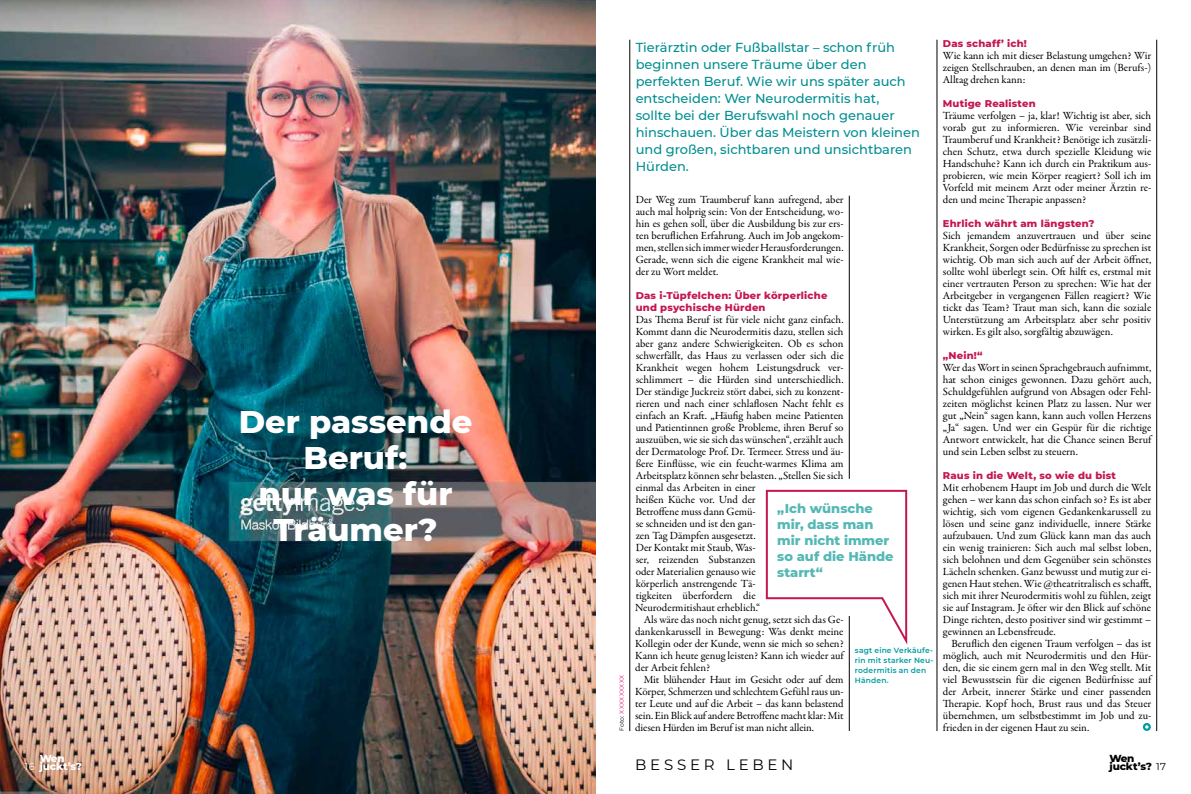
<style>
.page{position:relative;width:1191px;height:794px;background:#fff}
.page>*{position:absolute;margin:0;border:0;box-sizing:border-box;transform-origin:0 0}
.t1{font:800 32px/36px "Montserrat";color:#fff;text-align:center}
.t2{font:15px "Montserrat";letter-spacing:.25em;color:#000}
.t3{font:500 13px/17px "Montserrat";color:#008e91}
.t4{font:800 13px/16px "Montserrat";color:#54b8b4}
.t5{font:11px/12px "Garamond Premr Pro";letter-spacing:-.005em;color:#000;text-align:justify}
.t6{font:800 10.4px "Montserrat";letter-spacing:-.015em;color:#000}
.t7{font:800 10.4px/7.6px "Montserrat";letter-spacing:-.015em;color:#fff}
.t8{font:800 10px/12px "Montserrat";letter-spacing:.02em;color:#c41652}
.t9{font:10px "Montserrat";color:#fff}
.t10{font:600 7.5px/10px "Montserrat";letter-spacing:.02em;color:#009ca0}
.t11{font:6px "Montserrat";letter-spacing:.07em;color:#dc176f}
.s1{color:#000}
.s2{font-weight:400;font-size:10px}
</style>
<div class="page">
<img style="left:0;top:0;width:595px;height:794px">
<hr style="left:1156px;top:40px;width:1px;height:691px;background:#000">
<hr style="left:629px;top:40px;width:1px;height:691px;background:#000">
<hr style="left:936px;top:40px;width:1px;height:691px;background:#000">
<hr style="left:849px;top:196px;width:1px;height:283px;background:#000">
<hr style="left:849px;top:616px;width:1px;height:115px;background:#000">
<svg style="left:765px;top:489px;width:143px;height:154px"></svg>
<div style="left:1142px;top:723px;width:8px;height:8px;border:2px solid #009ca0;border-radius:50%"></div>
<h1 class="t1" style="left:239px;top:402px;width:235px">Der passende<br>Beruf:<br>nur was für<br>Träumer?</h1>
<p class="t11" style="left:617px;top:731px;width:57px;rotate:-90deg"><span class="s1">Foto:</span> XXXXXXXXX</p>
<p class="t3" style="left:635px;top:39px;width:286px">Tierärztin oder Fußballstar – schon früh beginnen unsere Träume über den perfekten Beruf. Wie wir uns später auch entscheiden: Wer Neurodermitis hat,<br>sollte bei der Berufswahl noch genauer hinschauen. Über das Meistern von kleinen und großen, sichtbaren und unsichtbaren Hürden.</p>
<p class="t8" style="left:943px;top:37px;width:86px">Das schaff’ ich!</p>
<p class="t5" style="left:943px;top:49px;width:210px">Wie kann ich mit dieser Belastung umgehen? Wir zeigen Stellschrauben, an denen man im (Berufs-)<br>Alltag drehen kann:</p>
<p class="t8" style="left:943px;top:97px;width:94px">Mutige Realisten</p>
<p class="t5" style="left:943px;top:109px;width:210px">Träume verfolgen – ja, klar! Wichtig ist aber, sich vorab gut zu informieren. Wie vereinbar sind Traumberuf und Krankheit? Benötige ich zusätzli&shy;chen Schutz, etwa durch spezielle Kleidung wie Handschuhe? Kann ich durch ein Praktikum aus&shy;probieren, wie mein Körper reagiert? Soll ich im Vorfeld mit meinem Arzt oder meiner Ärztin re&shy;den und meine Therapie anpassen?</p>
<p class="t8" style="left:943px;top:217px;width:153px">Ehrlich währt am längsten?</p>
<p class="t5" style="left:943px;top:229px;width:210px">Sich jemandem anzuvertrauen und über seine Krankheit, Sorgen oder Bedürfnisse zu sprechen ist wichtig. Ob man sich auch auf der Arbeit öffnet, sollte wohl überlegt sein. Oft hilft es, erstmal mit einer vertrauten Person zu sprechen: Wie hat der Arbeitgeber in vergangenen Fällen reagiert? Wie tickt das Team? Traut man sich, kann die soziale Unterstützung am Arbeitsplatz aber sehr positiv wirken. Es gilt also, sorgfältig abzuwägen.</p>
<p class="t8" style="left:943px;top:349px;width:41px">„Nein!“</p>
<p class="t5" style="left:943px;top:361px;width:210px">Wer das Wort in seinen Sprachgebrauch aufnimmt, hat schon einiges gewonnen. Dazu gehört auch, Schuldgefühlen aufgrund von Absagen oder Fehl&shy;zeiten möglichst keinen Platz zu lassen. Nur wer gut „Nein“ sagen kann, kann auch vollen Herzens „Ja“ sagen. Und wer ein Gespür für die richtige Antwort entwickelt, hat die Chance seinen Beruf und sein Leben selbst zu steuern.</p>
<p class="t8" style="left:943px;top:469px;width:175px">Raus in die Welt, so wie du bist</p>
<p class="t5" style="left:943px;top:481px;width:210px">Mit erhobenem Haupt im Job und durch die Welt gehen – wer kann das schon einfach so? Es ist aber wichtig, sich vom eigenen Gedankenkarussell zu lösen und seine ganz individuelle, innere Stärke aufzubauen. Und zum Glück kann man das auch ein wenig trainieren: Sich auch mal selbst loben, sich belohnen und dem Gegenüber sein schönstes Lächeln schenken. Ganz bewusst und mutig zur ei&shy;genen Haut stehen. Wie @theatritralisch es schafft, sich mit ihrer Neurodermitis wohl zu fühlen, zeigt sie auf Instagram. Je öfter wir den Blick auf schöne Dinge richten, desto positiver sind wir gestimmt – gewinnen an Lebensfreude.</p>
<p class="t5" style="left:943px;top:637px;width:210px;text-indent:9px">Beruflich den eigenen Traum verfolgen – das ist möglich, auch mit Neurodermitis und den Hür&shy;den, die sie einem gern mal in den Weg stellt. Mit viel Bewusstsein für die eigenen Bedürfnisse auf der Arbeit, innerer Stärke und einer passenden Therapie. Kopf hoch, Brust raus und das Steuer übernehmen, um selbstbestimmt im Job und zu&shy;frieden in der eigenen Haut zu sein.</p>
<p class="t5" style="left:635px;top:193px;width:209px">Der Weg zum Traumberuf kann aufregend, aber auch mal holprig sein: Von der Entscheidung, wo&shy;hin es gehen soll, über die Ausbildung bis zur ers&shy;ten beruflichen Erfahrung. Auch im Job angekom&shy;men, stellen sich immer wieder Herausforderungen.<br>Gerade, wenn sich die eigene Krankheit mal wie&shy;der zu Wort meldet.</p>
<p class="t8" style="left:635px;top:289px;width:193px">Das i-Tüpfelchen: Über körperliche und psychische Hürden</p>
<p class="t5" style="left:635px;top:313px;width:209px">Das Thema Beruf ist für viele nicht ganz einfach.<br>Kommt dann die Neurodermitis dazu, stellen sich aber ganz andere Schwierigkeiten. Ob es schon schwerfällt, das Haus zu verlassen oder sich die Krankheit wegen hohem Leistungsdruck ver&shy;schlimmert – die Hürden sind unterschiedlich.<br>Der ständige Juckreiz stört dabei, sich zu konzent&shy;rieren und nach einer schlaflosen Nacht fehlt es einfach an Kraft. „Häufig haben meine Patienten und Patientinnen große Probleme, ihren Beruf so auszuüben, wie sie sich das wünschen“, erzählt auch der Dermatologe Prof. Dr. Termeer. Stress und äu&shy;ßere Einflüsse, wie ein feucht-warmes Klima am Arbeitsplatz können sehr belasten. „Stellen Sie sich</p>
<p class="t5" style="left:635px;top:481px;width:122px">einmal das Arbeiten in einer heißen Küche vor. Und der Betroffene muss dann Gemü&shy;se schneiden und ist den gan&shy;zen Tag Dämpfen ausgesetzt.<br>Der Kontakt mit Staub, Was&shy;ser, reizenden Substanzen oder Materialien genauso wie körperlich anstrengende Tä&shy;tigkeiten überfordern die</p>
<p class="t4" style="left:777px;top:500px;width:118px">„Ich wünsche mir, dass man mir nicht immer so auf die Hände starrt“</p>
<p class="t5" style="left:635px;top:601px;width:126px">Neurodermitishaut erheblich.“</p>
<p class="t5" style="left:643px;top:613px;width:201px">Als wäre das noch nicht genug, setzt sich das Ge-</p>
<p class="t5" style="left:635px;top:625px;width:210px">dankenkarussell in Bewegung: Was denkt meine</p>
<p class="t5" style="left:635px;top:637px;width:210px">Kollegin oder der Kunde, wenn sie mich so sehen?</p>
<p class="t5" style="left:635px;top:649px;width:210px">Kann ich heute genug leisten? Kann ich wieder auf</p>
<p class="t5" style="left:635px;top:661px;width:76px">der Arbeit fehlen?</p>
<p class="t5" style="left:643px;top:673px;width:201px">Mit blühender Haut im Gesicht oder auf dem</p>
<p class="t5" style="left:635px;top:685px;width:210px">Körper, Schmerzen und schlechtem Gefühl raus un-</p>
<p class="t5" style="left:635px;top:697px;width:210px">ter Leute und auf die Arbeit – das kann belastend</p>
<p class="t5" style="left:635px;top:709px;width:210px">sein. Ein Blick auf andere Betroffene macht klar: Mit</p>
<p class="t5" style="left:635px;top:721px;width:180px">diesen Hürden im Beruf ist man nicht allein.</p>
<p class="t10" style="left:855px;top:645px;width:80px">sagt eine Verkäufe&shy;rin mit starker Neu&shy;rodermitis an den<br>Händen.</p>
<p class="t7" style="left:40px;top:754px;width:44px">Wen juckt’s?</p>
<h2 class="t2" style="left:635px;top:754px;width:160px">BESSER LEBEN</h2>
<p class="t6" style="left:1109px;top:751px;width:26px">Wen</p>
<p class="t9" style="left:25px;top:760px;width:12px">16</p>
<p class="t6" style="left:1109px;top:758px;width:58px">juckt’s? <span class="s2">17</span></p>
</div>
